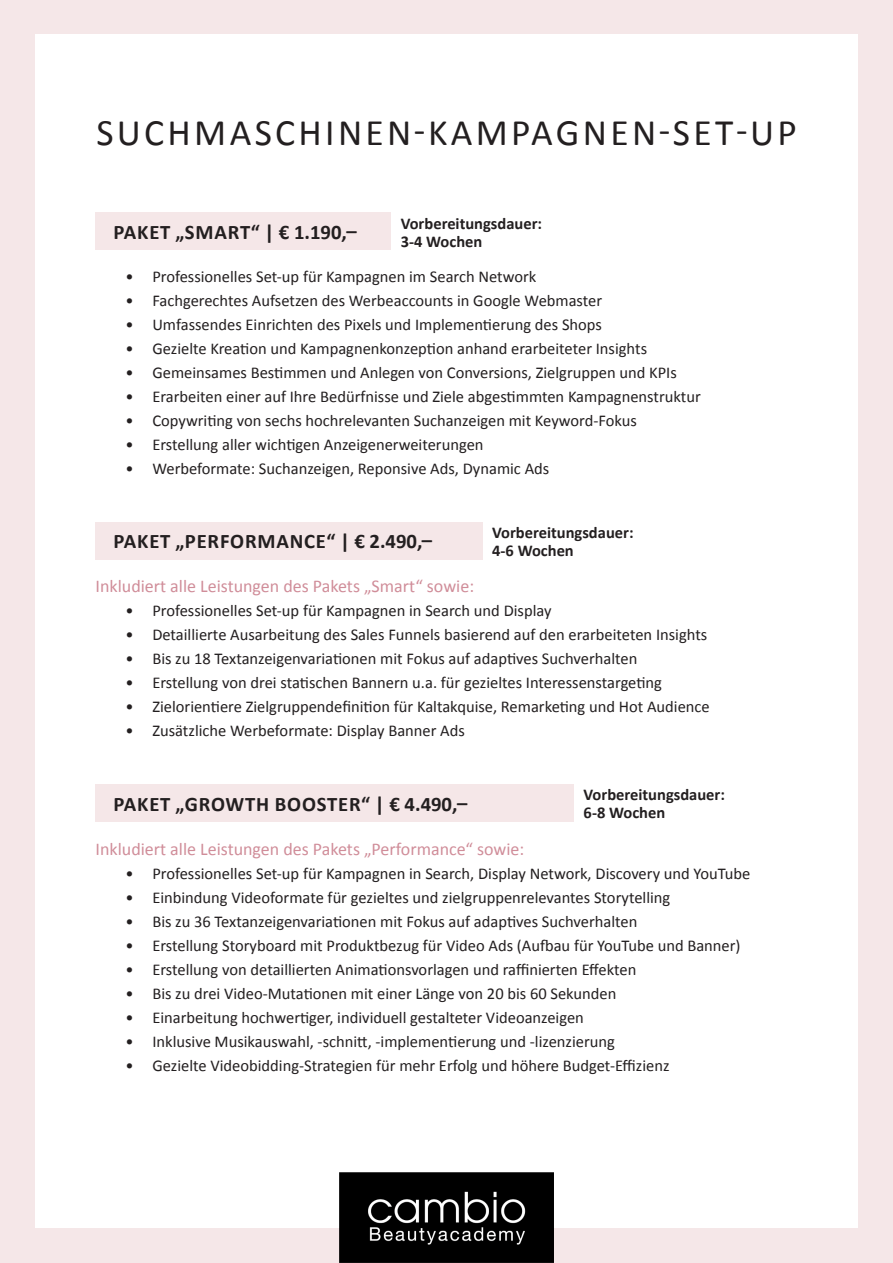
<style>
.page{position:relative;width:893px;height:1263px;background:#fff}
.page>*{position:absolute;margin:0;border:0;box-sizing:border-box;transform-origin:0 0}
.Überschrift_1{font:37.5px "Calibri";letter-spacing:.09em;color:#231f20}
.Text{font:700 20.7px "Calibri";letter-spacing:.04em;color:#231f20}
.Text-2{font:18px "Calibri";color:#d08d99}
.t1{font:16.5px "Calibri";color:#231f20}
.Text-3{font:700 16.5px "Calibri";color:#231f20}
</style>
<div class="page">
<div style="left:0;top:0;width:893px;height:33px;background:#f5e7e8"></div>
<div style="left:0;top:0;width:34px;height:1262px;background:#f5e7e8"></div>
<div style="left:859px;top:0;width:34px;height:1262px;background:#f5e7e8"></div>
<div style="left:0;top:1228px;width:893px;height:34px;background:#f5e7e8"></div>
<img style="left:340px;top:1173px;width:213px;height:90px">
<div style="left:96px;top:784px;width:478px;height:38px;background:#f5e7e8"></div>
<div style="left:96px;top:213px;width:295px;height:37px;background:#f5e7e8"></div>
<div style="left:96px;top:522px;width:387px;height:37px;background:#f5e7e8"></div>
<p class="Überschrift_1" style="left:96px;top:106px;width:702px">SUCHMASCHINEN-KAMPAGNEN-SET-UP</p>
<p class="Text" style="left:113px;top:217px;width:245px">PAKET „SMART“ | € 1.190,–</p>
<p class="Text-3" style="left:401px;top:211px;width:143px">Vorbereitungsdauer:</p>
<p class="Text-3" style="left:401px;top:229px;width:83px">3-4 Wochen</p>
<p class="t1" style="left:125px;top:265px;width:412px">• Professionelles Set-up für Kampagnen im Search Network</p>
<p class="t1" style="left:125px;top:289px;width:478px">• Fachgerechtes Aufsetzen des Werbeaccounts in Google Webmaster</p>
<p class="t1" style="left:125px;top:313px;width:478px">• Umfassendes Einrichten des Pixels und Implementierung des Shops</p>
<p class="t1" style="left:125px;top:337px;width:523px">• Gezielte Kreation und Kampagnenkonzeption anhand erarbeiteter Insights</p>
<p class="t1" style="left:125px;top:361px;width:553px">• Gemeinsames Bestimmen und Anlegen von Conversions, Zielgruppen und KPIs</p>
<p class="t1" style="left:125px;top:385px;width:577px">• Erarbeiten einer auf Ihre Bedürfnisse und Ziele abgestimmten Kampagnenstruktur</p>
<p class="t1" style="left:125px;top:409px;width:513px">• Copywriting von sechs hochrelevanten Suchanzeigen mit Keyword-Fokus</p>
<p class="t1" style="left:125px;top:433px;width:360px">• Erstellung aller wichtigen Anzeigenerweiterungen</p>
<p class="t1" style="left:125px;top:457px;width:425px">• Werbeformate: Suchanzeigen, Reponsive Ads, Dynamic Ads</p>
<p class="Text" style="left:113px;top:527px;width:320px">PAKET „PERFORMANCE“ | € 2.490,–</p>
<p class="Text-3" style="left:492px;top:521px;width:143px">Vorbereitungsdauer:</p>
<p class="Text-3" style="left:492px;top:539px;width:83px">4-6 Wochen</p>
<p class="Text-2" style="left:96px;top:574px;width:380px">Inkludiert alle Leistungen des Pakets „Smart“ sowie:</p>
<p class="t1" style="left:125px;top:599px;width:428px">• Professionelles Set-up für Kampagnen in Search und Display</p>
<p class="t1" style="left:125px;top:623px;width:583px">• Detaillierte Ausarbeitung des Sales Funnels basierend auf den erarbeiteten Insights</p>
<p class="t1" style="left:125px;top:647px;width:513px">• Bis zu 18 Textanzeigenvariationen mit Fokus auf adaptives Suchverhalten</p>
<p class="t1" style="left:125px;top:671px;width:538px">• Erstellung von drei statischen Bannern u.a. für gezieltes Interessenstargeting</p>
<p class="t1" style="left:125px;top:695px;width:586px">• Zielorientiere Zielgruppendefinition für Kaltakquise, Remarketing und Hot Audience</p>
<p class="t1" style="left:125px;top:719px;width:341px">• Zusätzliche Werbeformate: Display Banner Ads</p>
<p class="Text" style="left:113px;top:789px;width:355px">PAKET „GROWTH BOOSTER“ | € 4.490,–</p>
<p class="Text-3" style="left:584px;top:783px;width:143px">Vorbereitungsdauer:</p>
<p class="Text-3" style="left:584px;top:801px;width:83px">6-8 Wochen</p>
<p class="Text-2" style="left:96px;top:836px;width:430px">Inkludiert alle Leistungen des Pakets „Performance“ sowie:</p>
<p class="t1" style="left:125px;top:862px;width:626px">• Professionelles Set-up für Kampagnen in Search, Display Network, Discovery und YouTube</p>
<p class="t1" style="left:125px;top:886px;width:546px">• Einbindung Videoformate für gezieltes und zielgruppenrelevantes Storytelling</p>
<p class="t1" style="left:125px;top:910px;width:513px">• Bis zu 36 Textanzeigenvariationen mit Fokus auf adaptives Suchverhalten</p>
<p class="t1" style="left:125px;top:934px;width:617px">• Erstellung Storyboard mit Produktbezug für Video Ads (Aufbau für YouTube und Banner)</p>
<p class="t1" style="left:125px;top:958px;width:512px">• Erstellung von detaillierten Animationsvorlagen und raffinierten Effekten</p>
<p class="t1" style="left:125px;top:982px;width:493px">• Bis zu drei Video-Mutationen mit einer Länge von 20 bis 60 Sekunden</p>
<p class="t1" style="left:125px;top:1006px;width:460px">• Einarbeitung hochwertiger, individuell gestalteter Videoanzeigen</p>
<p class="t1" style="left:125px;top:1030px;width:491px">• Inklusive Musikauswahl, -schnitt, -implementierung und -lizenzierung</p>
<p class="t1" style="left:125px;top:1054px;width:546px">• Gezielte Videobidding-Strategien für mehr Erfolg und höhere Budget-Effizienz</p>
</div>
